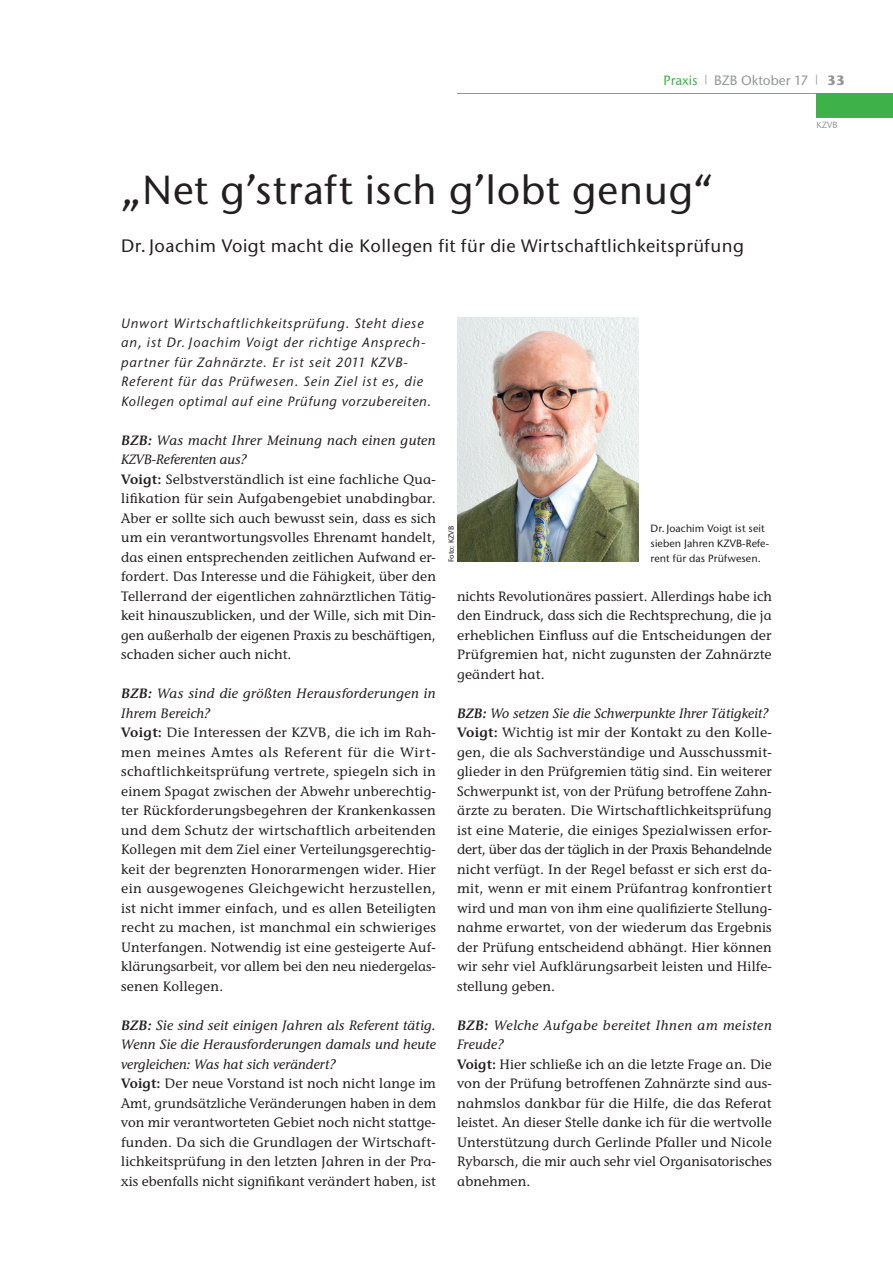
<style>
.page{position:relative;width:893px;height:1263px;background:#fff}
.page>*{position:absolute;margin:0;border:0;box-sizing:border-box;transform-origin:0 0}
.t1{font:500 40.5px "Stone Sans ITC Std";letter-spacing:.02em;color:#231f20}
.t2{font:500 18px "Stone Sans ITC Std";letter-spacing:.025em;color:#231f20}
.t3{font:500 13.5px/19.5px "Stone Inf ITC Std";letter-spacing:.015em;color:#231f20}
.t4{font:italic 500 13.5px/19.5px "Stone Sans ITC Std";letter-spacing:.06em;color:#231f20}
.t5{font:500 13.5px "Stone Sans ITC Std";color:#939598}
.t6{font:500 10.5px/15px "Stone Sans ITC Std";letter-spacing:.01em;color:#231f20}
.t7{font:500 9px "Stone Sans ITC Std";color:#939598}
.t8{font:500 7.5px "Stone Sans ITC Std";letter-spacing:-.005em;color:#231f20}
.s1{color:#3eb248}
.s2{font-weight:700}
.s3{font-weight:600;font-style:italic}
.s4{font-style:italic}
.s5{font-weight:600}
</style>
<div class="page">
<img style="left:457px;top:318px;width:182px;height:244px">
<hr style="left:457px;top:94px;width:436px;height:1px;background:#939598">
<div style="left:816px;top:94px;width:77px;height:24px;background:#3eb248"></div>
<p class="t5" style="left:664px;top:75px;width:183px"><span class="s1">Praxis</span> <sup>|</sup> BZB Oktober 17 <sup>|</sup> <span class="s2">33</span></p>
<p class="t7" style="left:816px;top:121px;width:23px">KZVB</p>
<h1 class="t1" style="left:121px;top:174px;width:594px">„Net g’straft isch g’lobt genug“</h1>
<h2 class="t2" style="left:121px;top:238px;width:624px">Dr. Joachim Voigt macht die Kollegen fit für die Wirtschaftlichkeitsprüfung</h2>
<p class="t4" style="left:121px;top:315px;width:312px">Unwort Wirtschaftlichkeitsprüfung. Steht diese an, ist Dr. Joachim Voigt der richtige Ansprech&shy;partner für Zahnärzte. Er ist seit 2011 KZVB-Referent für das Prüfwesen. Sein Ziel ist es, die Kollegen optimal auf eine Prüfung vorzubereiten.</p>
<p class="t3" style="left:121px;top:432px;width:316px"><span class="s3">BZB:</span> <span class="s4">Was macht Ihrer Meinung nach einen guten KZVB-Referenten aus?<br></span><span class="s5">Voigt:</span> Selbstverständlich ist eine fachliche Qua&shy;lifikation für sein Aufgabengebiet unabdingbar.<br>Aber er sollte sich auch bewusst sein, dass es sich um ein verantwortungsvolles Ehrenamt handelt, das einen entsprechenden zeitlichen Aufwand er&shy;fordert. Das Interesse und die Fähigkeit, über den Tellerrand der eigentlichen zahnärztlichen Tätig&shy;keit hinauszublicken, und der Wille, sich mit Din&shy;gen außerhalb der eigenen Praxis zu beschäftigen, schaden sicher auch nicht.</p>
<p class="t3" style="left:121px;top:685px;width:316px"><span class="s3">BZB:</span> <span class="s4">Was sind die größten Herausforderungen in Ihrem Bereich?<br></span><span class="s5">Voigt:</span> Die Interessen der KZVB, die ich im Rah&shy;men meines Amtes als Referent für die Wirt&shy;schaftlichkeitsprüfung vertrete, spiegeln sich in einem Spagat zwischen der Abwehr unberechtig&shy;ter Rückforderungsbegehren der Krankenkassen und dem Schutz der wirtschaftlich arbeitenden Kollegen mit dem Ziel einer Verteilungsgerechtig&shy;keit der begrenzten Honorarmengen wider. Hier ein ausgewogenes Gleichgewicht herzustellen, ist nicht immer einfach, und es allen Beteiligten recht zu machen, ist manchmal ein schwieriges Unterfangen. Notwendig ist eine gesteigerte Auf&shy;klärungsarbeit, vor allem bei den neu niedergelas&shy;senen Kollegen.</p>
<p class="t3" style="left:121px;top:1017px;width:316px"><span class="s3">BZB:</span> <span class="s4">Sie sind seit einigen Jahren als Referent tätig.<br>Wenn Sie die Herausforderungen damals und heute vergleichen: Was hat sich verändert?<br></span><span class="s5">Voigt:</span> Der neue Vorstand ist noch nicht lange im Amt, grundsätzliche Veränderungen haben in dem von mir verantworteten Gebiet noch nicht stattge&shy;funden. Da sich die Grundlagen der Wirtschaft&shy;lichkeitsprüfung in den letzten Jahren in der Pra&shy;xis ebenfalls nicht signifikant verändert haben, ist</p>
<p class="t8" style="left:448px;top:562px;width:38px;rotate:-90deg">Foto: KZVB</p>
<p class="t6" style="left:651px;top:522px;width:120px">Dr. Joachim Voigt ist seit sieben Jahren KZVB-Refe-</p>
<p class="t6" style="left:651px;top:552px;width:112px">rent für das Prüfwesen.</p>
<p class="t3" style="left:457px;top:588px;width:316px;text-align:justify">nichts Revolutionäres passiert. Allerdings habe ich den Eindruck, dass sich die Rechtsprechung, die ja erheblichen Einfluss auf die Entscheidungen der Prüfgremien hat, nicht zugunsten der Zahnärzte geändert hat.</p>
<p class="t3" style="left:457px;top:705px;width:316px"><span class="s3">BZB:</span> <span class="s4">Wo setzen Sie die Schwerpunkte Ihrer Tätigkeit?<br></span><span class="s5">Voigt:</span> Wichtig ist mir der Kontakt zu den Kolle&shy;gen, die als Sachverständige und Ausschussmit&shy;glieder in den Prüfgremien tätig sind. Ein weiterer Schwerpunkt ist, von der Prüfung betroffene Zahn&shy;ärzte zu beraten. Die Wirtschaftlichkeitsprüfung ist eine Materie, die einiges Spezialwissen erfor&shy;dert, über das der täglich in der Praxis Behandelnde nicht verfügt. In der Regel befasst er sich erst da&shy;mit, wenn er mit einem Prüfantrag konfrontiert wird und man von ihm eine qualifizierte Stellung&shy;nahme erwartet, von der wiederum das Ergebnis der Prüfung entscheidend abhängt. Hier können wir sehr viel Aufklärungsarbeit leisten und Hilfe&shy;stellung geben.</p>
<p class="t3" style="left:457px;top:1017px;width:316px"><span class="s3">BZB:</span> <span class="s4">Welche Aufgabe bereitet Ihnen am meisten Freude?<br></span><span class="s5">Voigt:</span> Hier schließe ich an die letzte Frage an. Die von der Prüfung betroffenen Zahnärzte sind aus&shy;nahmslos dankbar für die Hilfe, die das Referat leistet. An dieser Stelle danke ich für die wertvolle Unterstützung durch Gerlinde Pfaller und Nicole Rybarsch, die mir auch sehr viel Organisatorisches abnehmen.</p>
</div>
